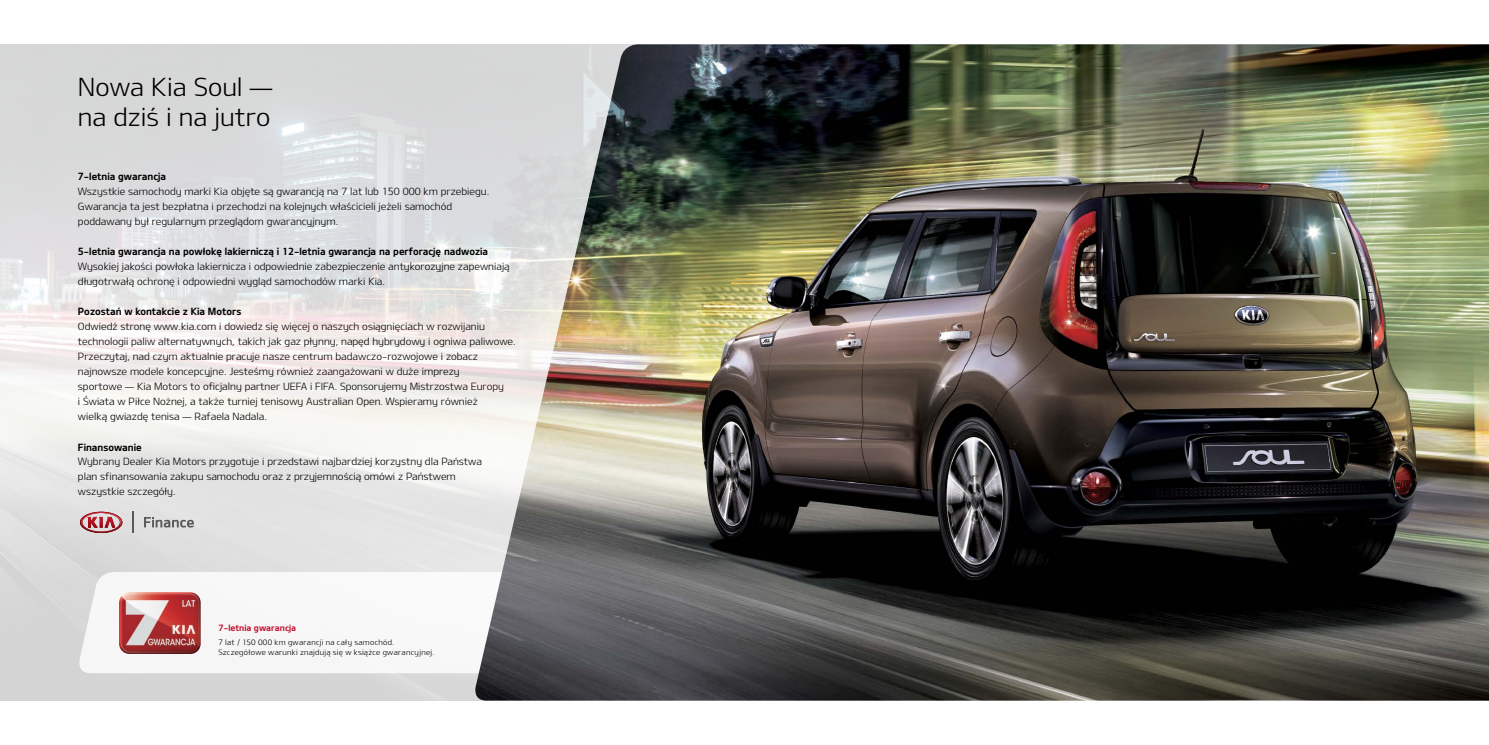
<style>
.page{position:relative;width:1489px;height:745px;background:#fff}
.page>*{position:absolute;margin:0;border:0;box-sizing:border-box;transform-origin:0 0}
.t1{font:25px/30px "Design KOTFL";color:#000}
.t2{font:10px/15px "Design KOTFL";color:#000}
.t3{font:10px "Design KOTFB";color:#000}
.t4{font:8.75px "Design KOTFB";color:#c41230}
.t5{font:7.5px/10px "KIAL";letter-spacing:.035em;color:#000}
</style>
<div class="page">
<img style="left:0;top:44px;width:472px;height:656px">
<svg style="left:76px;top:571px;width:396px;height:101px"></svg>
<img style="left:119px;top:592px;width:82px;height:61px">
<img style="left:472px;top:44px;width:1016px;height:656px">
<svg style="left:144px;top:516px;width:50px;height:11px"></svg>
<svg style="left:80px;top:511px;width:42px;height:21px"></svg>
<hr style="left:132px;top:511px;width:2px;height:21px;background:#58595b">
<h1 class="t1" style="left:78px;top:71px;width:196px">Nowa Kia Soul — na dziś i na jutro</h1>
<p class="t3" style="left:78px;top:170px;width:90px">7-letnia gwarancja</p>
<p class="t2" style="left:78px;top:183px;width:413px">Wszystkie samochody marki Kia objęte są gwarancją na 7 lat lub 150 000 km przebiegu.<br>Gwarancja ta jest bezpłatna i przechodzi na kolejnych właścicieli jeżeli samochód poddawany był regularnym przeglądom gwarancyjnym.</p>
<p class="t3" style="left:78px;top:245px;width:412px">5-letnia gwarancja na powłokę lakierniczą i 12-letnia gwarancja na perforację nadwozia</p>
<p class="t2" style="left:78px;top:258px;width:433px">Wysokiej jakości powłoka lakiernicza i odpowiednie zabezpieczenie antykorozyjne zapewniają długotrwałą ochronę i odpowiedni wygląd samochodów marki Kia.</p>
<p class="t3" style="left:78px;top:305px;width:165px">Pozostań w kontakcie z Kia Motors</p>
<p class="t2" style="left:78px;top:318px;width:439px">Odwiedź stronę www.kia.com i dowiedz się więcej o naszych osiągnięciach w rozwijaniu technologii paliw alternatywnych, takich jak gaz płynny, napęd hybrydowy i ogniwa paliwowe.<br>Przeczytaj, nad czym aktualnie pracuje nasze centrum badawczo-rozwojowe i zobacz najnowsze modele koncepcyjne. Jesteśmy również zaangażowani w duże imprezy<br>sportowe — Kia Motors to oficjalny partner UEFA i FIFA. Sponsorujemy Mistrzostwa Europy<br>i Świata w Piłce Nożnej, a także turniej tenisowy Australian Open. Wspieramy również<br>wielką gwiazdę tenisa — Rafaela Nadala.</p>
<p class="t3" style="left:78px;top:440px;width:65px">Finansowanie</p>
<p class="t2" style="left:78px;top:453px;width:405px">Wybrany Dealer Kia Motors przygotuje i przedstawi najbardziej korzystny dla Państwa plan sfinansowania zakupu samochodu oraz z przyjemnością omówi z Państwem wszystkie szczegóły.</p>
<p class="t4" style="left:218px;top:622px;width:79px">7-letnia gwarancja</p>
<p class="t5" style="left:218px;top:636px;width:217px">7 lat / 150 000 km gwarancji na cały samochód.<br>Szczegółowe warunki znajdują się w książce gwarancyjnej.</p>
</div>
